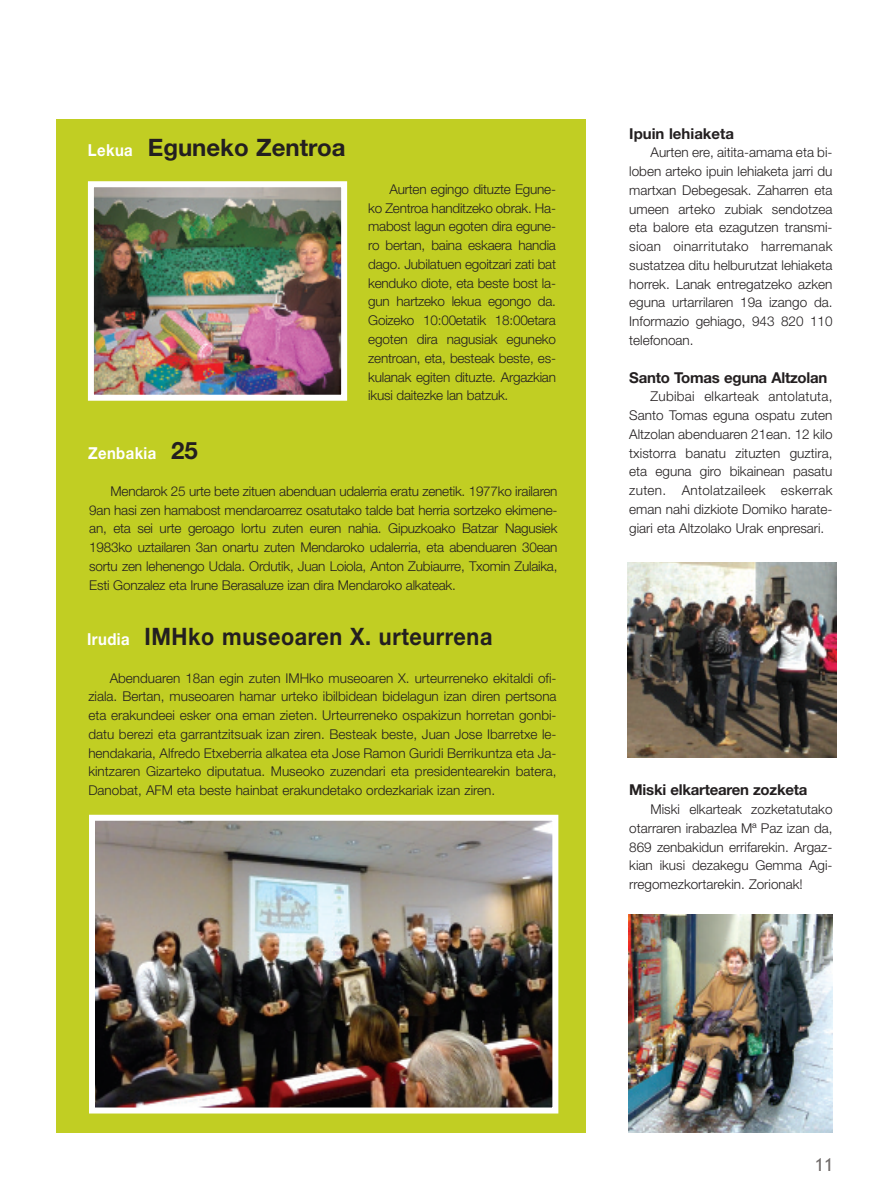
<style>
.page{position:relative;width:890px;height:1188px;background:#fff}
.page>*{position:absolute;margin:0;border:0;box-sizing:border-box;transform-origin:0 0}
.t1{font:700 24px "Helvetica Neue";letter-spacing:.03em;color:#231f20;scale:.9 1}
.t2{font:700 24px "Helvetica Neue";color:#231f20}
.t3{font:18px "Trebuchet MS";color:#716c6b}
.t4{font:700 16.5px "Helvetica Neue";letter-spacing:.03em;color:#fff;scale:.9 1}
.t5{font:700 15px "Helvetica Neue";letter-spacing:-.015em;color:#231f20}
.t6{font:300 13.5px/18.8px "Helvetica Neue";color:#231f20;text-align:justify}
.s1{font-size:16.5px;color:#fff}
.s2{font-size:24px;color:#231f20}
</style>
<div class="page">
<img style="left:56px;top:119px;width:781px;height:1014px">
<h1 class="t2" style="left:88px;top:139px;width:259px"><span class="s1">Lekua</span> Eguneko Zentroa</h1>
<p class="t4" style="left:88px;top:447px;width:124px">Zenbakia <span class="s2">25</span></p>
<p class="t6" style="left:368px;top:181px;width:189px;text-indent:21px">Aurten egingo dituzte Egune&shy;ko Zentroa handitzeko obrak. Ha&shy;mabost lagun egoten dira egune&shy;ro bertan, baina eskaera handia dago. Jubilatuen egoitzari zati bat kenduko diote, eta beste bost la&shy;gun hartzeko lekua egongo da.<br>Goizeko 10:00etatik 18:00etara egoten dira nagusiak eguneko zentroan, eta, besteak beste, es&shy;kulanak egiten dituzte. Argazkian ikusi daitezke lan batzuk.</p>
<p class="t6" style="left:89px;top:482px;width:469px;text-indent:21px">Mendarok 25 urte bete zituen abenduan udalerria eratu zenetik. 1977ko irailaren 9an hasi zen hamabost mendaroarrez osatutako talde bat herria sortzeko ekimene&shy;an, eta sei urte geroago lortu zuten euren nahia. Gipuzkoako Batzar Nagusiek 1983ko uztailaren 3an onartu zuten Mendaroko udalerria, eta abenduaren 30ean sortu zen lehenengo Udala. Ordutik, Juan Loiola, Anton Zubiaurre, Txomin Zulaika, Esti Gonzalez eta Irune Berasaluze izan dira Mendaroko alkateak.</p>
<h1 class="t1" style="left:87px;top:627px;width:452px"><span class="s1">Irudia</span> IMHko museoaren X. urteurrena</h1>
<p class="t6" style="left:88px;top:669px;width:469px;text-indent:21px">Abenduaren 18an egin zuten IMHko museoaren X. urteurreneko ekitaldi ofi&shy;ziala. Bertan, museoaren hamar urteko ibilbidean bidelagun izan diren pertsona eta erakundeei esker ona eman zieten. Urteurreneko ospakizun horretan gonbi&shy;datu berezi eta garrantzitsuak izan ziren. Besteak beste, Juan Jose Ibarretxe le&shy;hendakaria, Alfredo Etxeberria alkatea eta Jose Ramon Guridi Berrikuntza eta Ja&shy;kintzaren Gizarteko diputatua. Museoko zuzendari eta presidentearekin batera, Danobat, AFM eta beste hainbat erakundetako ordezkariak izan ziren.</p>
<p class="t5" style="left:629px;top:128px;width:106px">Ipuin lehiaketa</p>
<p class="t6" style="left:629px;top:144px;width:205px;text-indent:21px">Aurten ere, aitita-amama eta bi&shy;loben arteko ipuin lehiaketa jarri du martxan Debegesak. Zaharren eta umeen arteko zubiak sendotzea eta balore eta ezagutzen transmi&shy;sioan oinarritutako harremanak sustatzea ditu helburutzat lehiaketa horrek. Lanak entregatzeko azken eguna urtarrilaren 19a izango da.<br>Informazio gehiago, 943 820 110 telefonoan.</p>
<p class="t5" style="left:629px;top:372px;width:199px">Santo Tomas eguna Altzolan</p>
<p class="t6" style="left:629px;top:388px;width:205px;text-indent:21px">Zubibai elkarteak antolatuta, Santo Tomas eguna ospatu zuten Altzolan abenduaren 21ean. 12 kilo txistorra banatu zituzten guztira, eta eguna giro bikainean pasatu zuten. Antolatzaileek eskerrak eman nahi dizkiote Domiko harate&shy;giari eta Altzolako Urak enpresari.</p>
<p class="t5" style="left:629px;top:784px;width:180px">Miski elkartearen zozketa</p>
<p class="t6" style="left:629px;top:801px;width:205px;text-indent:21px">Miski elkarteak zozketatutako otarraren irabazlea Mª Paz izan da, 869 zenbakidun errifarekin. Argaz&shy;kian ikusi dezakegu Gemma Agi&shy;rregomezkortarekin. Zorionak!</p>
<h2 class="t3" style="left:814px;top:1153px;width:20px">11</h2>
</div>
